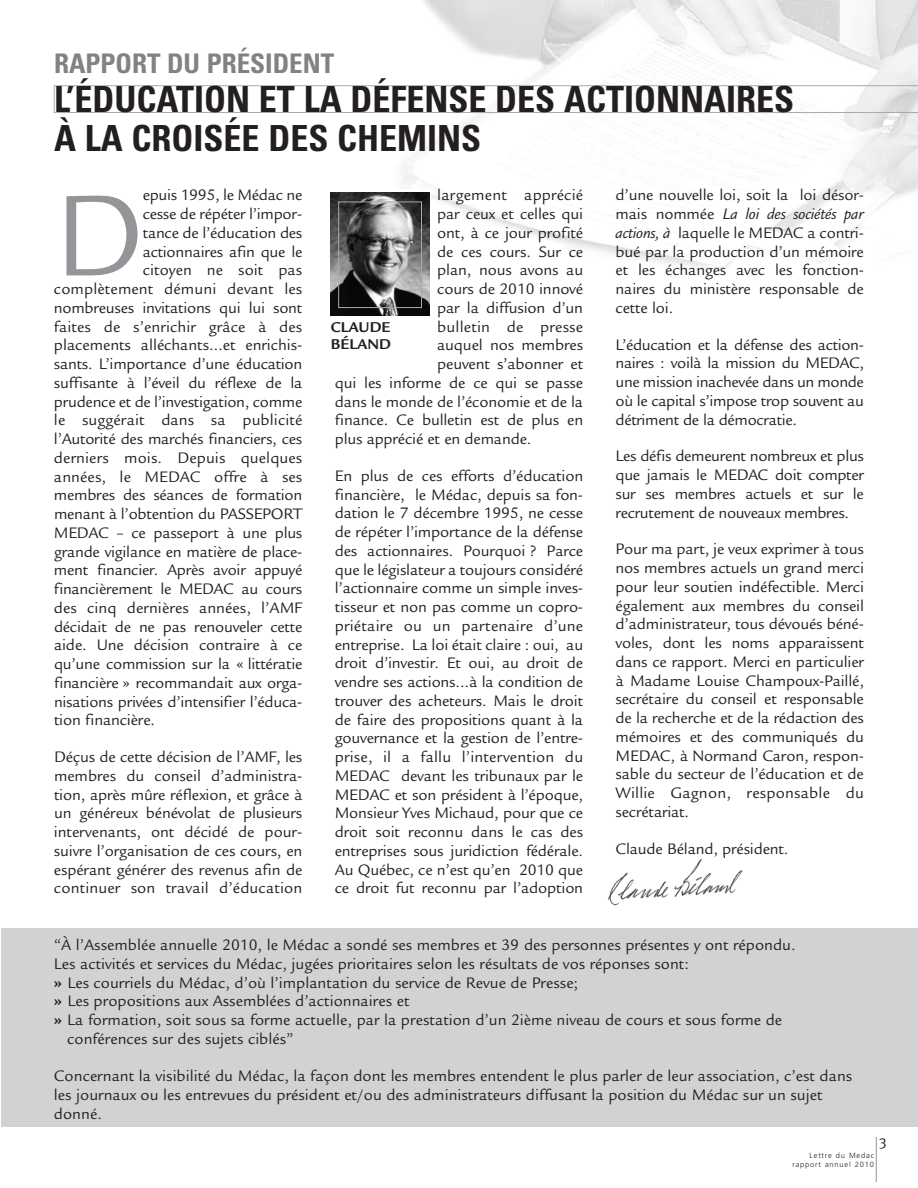
<style>
.page{position:relative;width:918px;height:1188px;background:#fff}
.page>*{position:absolute;margin:0;border:0;box-sizing:border-box;transform-origin:0 0}
.t1{font:124.8px "Legacy Sans";color:#939598}
.t2{font:700 condensed 36px/39px "Univers";color:#231f20}
.t3{font:700 condensed 27px "Univers";color:#808285}
.t4{font:16.5px/18.8px "Legacy Sans";letter-spacing:-.01em;color:#231f20;text-align:justify}
.t5{font:16.5px "Legacy Sans";letter-spacing:.01em;color:#231f20}
.t6{font:700 15.45px/17.2px "Legacy Sans";color:#231f20}
.t7{font:15px "Meta Plus Normal";color:#231f20}
.t8{font:300 7.5px/9px "Frutiger";letter-spacing:.11em;color:#231f20;text-align:right}
.s1{font-style:italic}
.s2{font-weight:700}
</style>
<div class="page">
<div style="left:1px;top:929px;width:917px;height:198px;background:#d1d2d4"></div>
<hr style="left:876px;top:1137px;width:1px;height:45px;background:#939598">
<img style="left:364px;top:0;width:554px;height:269px">
<svg style="left:54px;top:86px;width:864px;height:27px"></svg>
<div style="left:331px;top:189px;width:100px;height:175px;background:#fff"></div>
<img style="left:331px;top:193px;width:98px;height:123px">
<div style="left:338px;top:202px;width:84px;height:106px;border:1px solid #a8a9ad"></div>
<img style="left:608px;top:855px;width:135px;height:51px">
<h3 class="t3" style="left:54px;top:54px;width:282px">RAPPORT DU PRÉSIDENT</h3>
<h2 class="t2" style="left:54px;top:83px;width:742px">L’ÉDUCATION ET LA DÉFENSE DES ACTIONNAIRES<br>À LA CROISÉE DES CHEMINS</h2>
<h1 class="t1" style="left:54px;top:189px;width:92px">D</h1>
<p class="t4" style="left:143px;top:187px;width:161px">epuis 1995, le Médac ne</p>
<p class="t4" style="left:143px;top:206px;width:161px">cesse de répéter l’impor-</p>
<p class="t4" style="left:143px;top:225px;width:161px">tance de l’éducation des</p>
<p class="t4" style="left:143px;top:244px;width:161px">actionnaires afin que le</p>
<p class="t4" style="left:143px;top:262px;width:161px">citoyen ne soit pas</p>
<p class="t4" style="left:54px;top:281px;width:250px">complètement démuni devant les</p>
<p class="t4" style="left:54px;top:300px;width:250px">nombreuses invitations qui lui sont</p>
<p class="t4" style="left:54px;top:319px;width:250px">faites de s’enrichir grâce à des</p>
<p class="t4" style="left:54px;top:337px;width:250px">placements alléchants…et enrichis-</p>
<p class="t4" style="left:54px;top:356px;width:250px">sants. L’importance d’une éducation</p>
<p class="t4" style="left:54px;top:375px;width:250px">suffisante à l’éveil du réflexe de la</p>
<p class="t4" style="left:54px;top:394px;width:250px">prudence et de l’investigation, comme</p>
<p class="t4" style="left:54px;top:412px;width:250px">le suggérait dans sa publicité</p>
<p class="t4" style="left:54px;top:431px;width:250px">l’Autorité des marchés financiers, ces</p>
<p class="t4" style="left:54px;top:450px;width:250px">derniers mois. Depuis quelques</p>
<p class="t4" style="left:54px;top:469px;width:250px">années, le MEDAC offre à ses</p>
<p class="t4" style="left:54px;top:487px;width:250px">membres des séances de formation</p>
<p class="t4" style="left:54px;top:506px;width:250px">menant à l’obtention du PASSEPORT</p>
<p class="t4" style="left:54px;top:525px;width:250px">MEDAC – ce passeport à une plus</p>
<p class="t4" style="left:54px;top:544px;width:250px">grande vigilance en matière de place-</p>
<p class="t4" style="left:54px;top:562px;width:250px">ment financier. Après avoir appuyé</p>
<p class="t4" style="left:54px;top:581px;width:250px">financièrement le MEDAC au cours</p>
<p class="t4" style="left:54px;top:600px;width:250px">des cinq dernières années, l’AMF</p>
<p class="t4" style="left:54px;top:619px;width:250px">décidait de ne pas renouveler cette</p>
<p class="t4" style="left:54px;top:637px;width:250px">aide. Une décision contraire à ce</p>
<p class="t4" style="left:54px;top:656px;width:250px">qu’une commission sur la « littératie</p>
<p class="t4" style="left:54px;top:675px;width:250px">financière » recommandait aux orga-</p>
<p class="t4" style="left:54px;top:694px;width:250px">nisations privées d’intensifier l’éduca-</p>
<p class="t4" style="left:54px;top:712px;width:103px">tion financière.</p>
<p class="t4" style="left:54px;top:749px;width:250px">Déçus de cette décision de l’AMF, les membres du conseil d’administra&shy;tion, après mûre réflexion, et grâce à un généreux bénévolat de plusieurs intervenants, ont décidé de pour&shy;suivre l’organisation de ces cours, en espérant générer des revenus afin de continuer son travail d’éducation</p>
<p class="t5" style="left:437px;top:189px;width:147px">largement apprécié</p>
<p class="t4" style="left:437px;top:206px;width:147px">par ceux et celles qui</p>
<p class="t4" style="left:437px;top:225px;width:147px">ont, à ce jour profité</p>
<p class="t4" style="left:437px;top:244px;width:147px">de ces cours. Sur ce</p>
<p class="t4" style="left:437px;top:262px;width:147px">plan, nous avons au</p>
<p class="t4" style="left:437px;top:281px;width:147px">cours de 2010 innové</p>
<p class="t4" style="left:437px;top:300px;width:147px">par la diffusion d’un</p>
<p class="t5" style="left:437px;top:320px;width:147px">bulletin de presse</p>
<p class="t4" style="left:437px;top:337px;width:147px">auquel nos membres</p>
<p class="t4" style="left:437px;top:356px;width:147px">peuvent s’abonner et</p>
<p class="t4" style="left:335px;top:375px;width:250px">qui les informe de ce qui se passe</p>
<p class="t4" style="left:335px;top:394px;width:250px">dans le monde de l’économie et de la</p>
<p class="t4" style="left:335px;top:412px;width:250px">finance. Ce bulletin est de plus en</p>
<p class="t4" style="left:335px;top:431px;width:198px">plus apprécié et en demande.</p>
<p class="t4" style="left:335px;top:468px;width:250px">En plus de ces efforts d’éducation financière, le Médac, depuis sa fon&shy;dation le 7 décembre 1995, ne cesse de répéter l’importance de la défense des actionnaires. Pourquoi ? Parce que le législateur a toujours considéré l’actionnaire comme un simple inves&shy;tisseur et non pas comme un copro&shy;priétaire ou un partenaire d’une entreprise. La loi était claire : oui, au droit d’investir. Et oui, au droit de vendre ses actions…à la condition de trouver des acheteurs. Mais le droit de faire des propositions quant à la gouvernance et la gestion de l’entre&shy;prise, il a fallu l’intervention du MEDAC devant les tribunaux par le MEDAC et son président à l’époque, Monsieur Yves Michaud, pour que ce droit soit reconnu dans le cas des entreprises sous juridiction fédérale.<br>Au Québec, ce n’est qu’en 2010 que ce droit fut reconnu par l’adoption</p>
<p class="t6" style="left:331px;top:320px;width:62px">CLAUDE<br>BÉLAND</p>
<p class="t4" style="left:616px;top:187px;width:250px">d’une nouvelle loi, soit la loi désor&shy;mais nommée <span class="s1">La loi des sociétés par actions, à</span> laquelle le MEDAC a contri&shy;bué par la production d’un mémoire et les échanges avec les fonction&shy;naires du ministère responsable de cette loi.</p>
<p class="t4" style="left:616px;top:337px;width:250px">L’éducation et la défense des action&shy;naires : voilà la mission du MEDAC, une mission inachevée dans un monde où le capital s’impose trop souvent au détriment de la démocratie.</p>
<p class="t4" style="left:616px;top:448px;width:250px">Les défis demeurent nombreux et plus que jamais le MEDAC doit compter sur ses membres actuels et sur le recrutement de nouveaux membres.</p>
<p class="t4" style="left:616px;top:541px;width:250px">Pour ma part, je veux exprimer à tous nos membres actuels un grand merci pour leur soutien indéfectible. Merci également aux membres du conseil d’administrateur, tous dévoués béné&shy;voles, dont les noms apparaissent dans ce rapport. Merci en particulier à Madame Louise Champoux-Paillé, secrétaire du conseil et responsable de la recherche et de la rédaction des mémoires et des communiqués du MEDAC, à Normand Caron, respon&shy;sable du secteur de l’éducation et de Willie Gagnon, responsable du secrétariat.</p>
<p class="t4" style="left:616px;top:841px;width:174px">Claude Béland, président.</p>
<p class="t4" style="left:54px;top:937px;width:743px">“À l’Assemblée annuelle 2010, le Médac a sondé ses membres et 39 des personnes présentes y ont répondu.</p>
<p class="t4" style="left:54px;top:956px;width:637px">Les activités et services du Médac, jugées prioritaires selon les résultats de vos réponses sont:</p>
<p class="t4" style="left:54px;top:975px;width:526px"><span class="s2">»</span> Les courriels du Médac, d’où l’implantation du service de Revue de Presse;</p>
<p class="t4" style="left:54px;top:993px;width:357px"><span class="s2">»</span> Les propositions aux Assemblées d’actionnaires et</p>
<p class="t4" style="left:54px;top:1012px;width:730px"><span class="s2">»</span> La formation, soit sous sa forme actuelle, par la prestation d’un 2ième niveau de cours et sous forme de</p>
<p class="t4" style="left:67px;top:1031px;width:228px">conférences sur des sujets ciblés”</p>
<p class="t4" style="left:54px;top:1068px;width:800px;text-align:left">Concernant la visibilité du Médac, la façon dont les membres entendent le plus parler de leur association, c’est dans les journaux ou les entrevues du président et/ou des administrateurs diffusant la position du Médac sur un sujet donné.</p>
<p class="t7" style="left:879px;top:1132px;width:10px">3</p>
<p class="t8" style="left:792px;top:1152px;width:83px">Lettre du Medac rapport annuel 2010</p>
</div>
